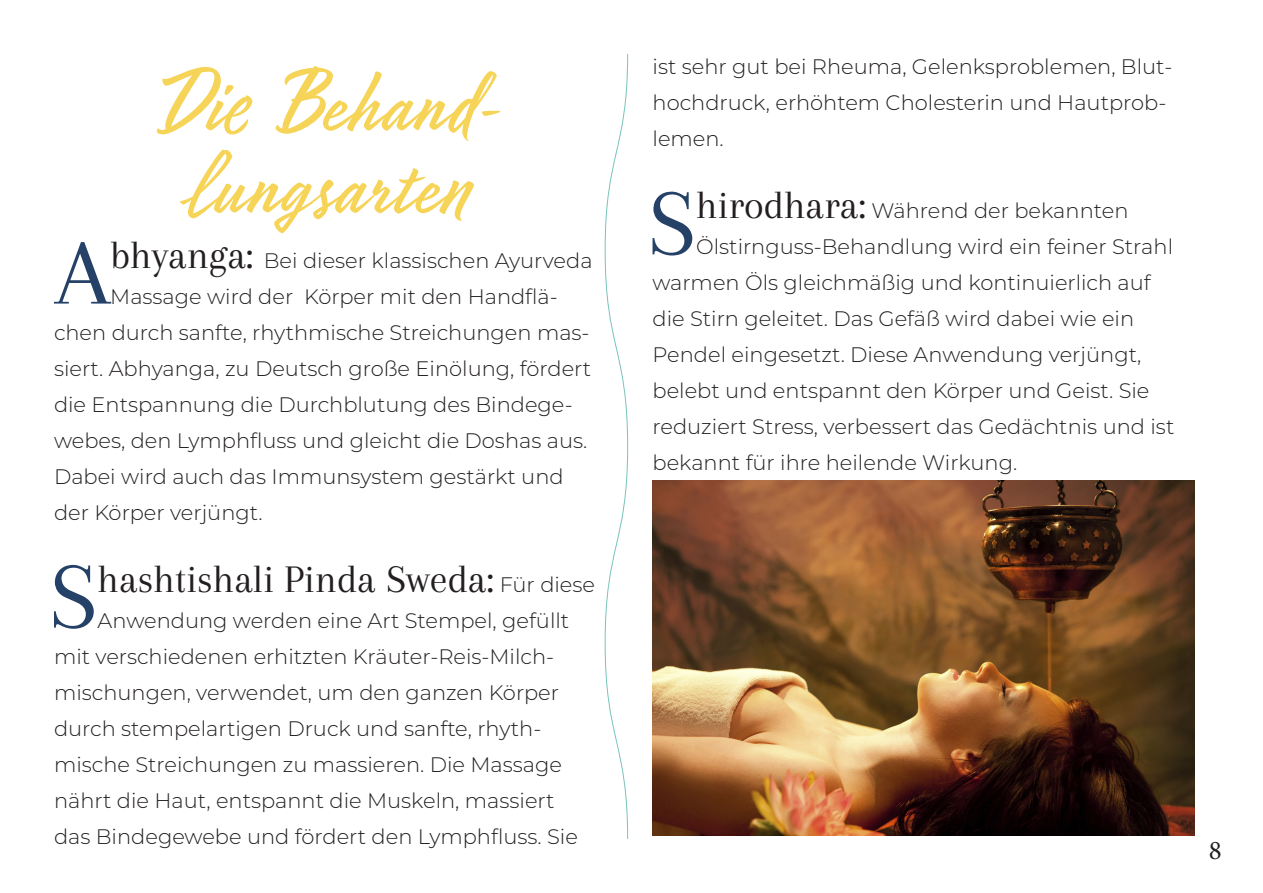
<style>
.page{position:relative;width:1263px;height:893px;background:#fff}
.page>*{position:absolute;margin:0;border:0;box-sizing:border-box;transform-origin:0 0}
.t1{font:97.65px "Arapey";color:#254167}
.t2{font:87px/82.5px "Mojito";letter-spacing:-.03em;color:#f6d458;text-align:center}
.t3{font:40.5px "Arapey";color:#231f20}
.t4{font:27px "Minion Pro";color:#231f20}
.t5{font:300 21px/36px "Montserrat";color:#231f20}
.s1{font-family:"Arapey";font-weight:400;font-size:40.5px}
.s2{font-family:"Montserrat";font-weight:300;font-size:21px}
</style>
<div class="page">
<svg style="left:604px;top:54px;width:24px;height:785px"></svg>
<img style="left:652px;top:480px;width:543px;height:356px">
<p class="t2" style="left:147px;top:60px;width:358px">Die Behand&shy;lungsarten</p>
<p class="t1" style="left:55px;top:219px;width:57px">A</p>
<p class="t5" style="left:110px;top:241px;width:484px"><span class="s1">bhyanga:</span> Bei dieser klassischen Ayurveda</p>
<p class="t5" style="left:110px;top:277px;width:449px">Massage wird der Körper mit den Handflä-</p>
<p class="t5" style="left:54px;top:313px;width:537px">chen durch sanfte, rhythmische Streichungen mas-</p>
<p class="t5" style="left:54px;top:349px;width:539px">siert. Abhyanga, zu Deutsch große Einölung, fördert</p>
<p class="t5" style="left:54px;top:385px;width:520px">die Entspannung die Durchblutung des Bindege-</p>
<p class="t5" style="left:54px;top:421px;width:535px">webes, den Lymphfluss und gleicht die Doshas aus.</p>
<p class="t5" style="left:54px;top:457px;width:511px">Dabei wird auch das Immunsystem gestärkt und</p>
<p class="t5" style="left:54px;top:493px;width:210px">der Körper verjüngt.</p>
<p class="t1" style="left:49px;top:543px;width:50px">S</p>
<p class="t3" style="left:98px;top:556px;width:499px">hashtishali Pinda Sweda: <span class="s2">Für diese</span></p>
<p class="t5" style="left:54px;top:601px;width:525px;text-indent:44px">Anwendung werden eine Art Stempel, gefüllt mit verschiedenen erhitzten Kräuter-Reis-Milch&shy;mischungen, verwendet, um den ganzen Körper durch stempelartigen Druck und sanfte, rhyth&shy;mische Streichungen zu massieren. Die Massage nährt die Haut, entspannt die Muskeln, massiert das Bindegewebe und fördert den Lymphfluss. Sie</p>
<p class="t5" style="left:652px;top:48px;width:521px">ist sehr gut bei Rheuma, Gelenksproblemen, Blut&shy;hochdruck, erhöhtem Cholesterin und Hautprob&shy;lemen.</p>
<p class="t1" style="left:648px;top:170px;width:50px">S</p>
<p class="t5" style="left:696px;top:192px;width:434px"><span class="s1">hirodhara:</span> Während der bekannten</p>
<p class="t5" style="left:696px;top:228px;width:478px">Ölstirnguss-Behandlung wird ein feiner Strahl</p>
<p class="t5" style="left:652px;top:264px;width:500px">warmen Öls gleichmäßig und kontinuierlich auf</p>
<p class="t5" style="left:652px;top:300px;width:483px">die Stirn geleitet. Das Gefäß wird dabei wie ein</p>
<p class="t5" style="left:652px;top:336px;width:490px">Pendel eingesetzt. Diese Anwendung verjüngt,</p>
<p class="t5" style="left:652px;top:372px;width:498px">belebt und entspannt den Körper und Geist. Sie</p>
<p class="t5" style="left:652px;top:408px;width:523px">reduziert Stress, verbessert das Gedächtnis und ist</p>
<p class="t5" style="left:652px;top:444px;width:366px">bekannt für ihre heilende Wirkung.</p>
<p class="t4" style="left:1209px;top:832px;width:14px">8</p>
</div>
